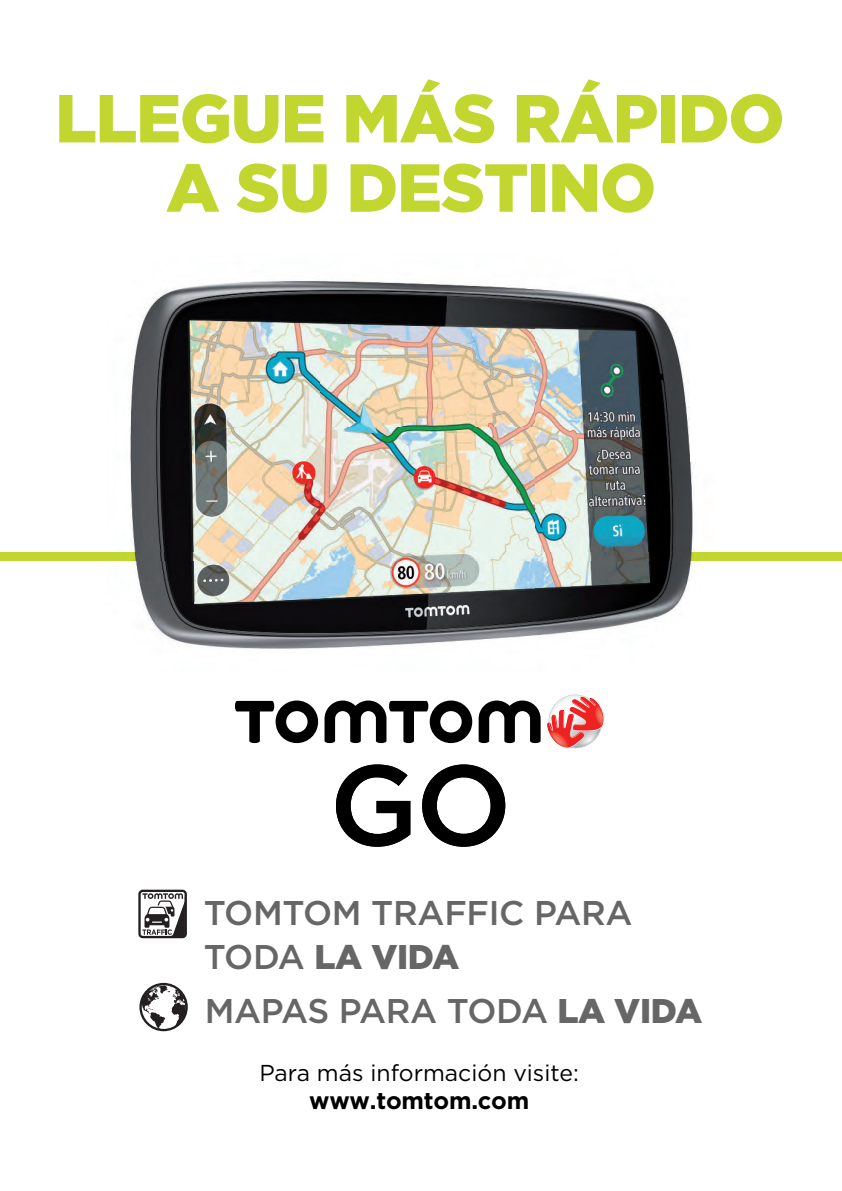
<style>
.page{position:relative;width:842px;height:1191px;background:#fff}
.page>*{position:absolute;margin:0;border:0;box-sizing:border-box;transform-origin:0 0}
.t1{font:67.7px/69.3px "Gotham Black+T42+DWKDYK";letter-spacing:-.02em;color:#c1d72f;text-align:center}
.t2{font:34.2px "Gotham Medium+BAOGSJ";letter-spacing:-.01em;color:#666}
.t3{font:34.2px "Gotham Black+T42+DWKDYK";letter-spacing:-.01em;color:#666}
.t4{font:23.7px "Gotham Bold+UZWRAZ";letter-spacing:-.01em;color:#000}
.t5{font:23px "Gotham Book+AELFIM";color:#000}
.s1{font-family:"Gotham Medium+BAOGSJ"}
.s2{font-family:"Gotham Black+T42+DWKDYK"}
</style>
<div class="page">
<svg style="left:138px;top:889px;width:49px;height:49px"></svg>
<svg style="left:139px;top:983px;width:49px;height:48px"></svg>
<div style="left:0;top:552px;width:842px;height:8px;background:#c1d72f"></div>
<img style="left:106px;top:280px;width:609px;height:369px">
<img style="left:106px;top:552px;width:609px;height:8px">
<svg style="left:547px;top:694px;width:57px;height:55px"></svg>
<svg style="left:235px;top:700px;width:83px;height:43px"></svg>
<svg style="left:479px;top:700px;width:62px;height:43px"></svg>
<svg style="left:324px;top:700px;width:148px;height:43px"></svg>
<svg style="left:336px;top:764px;width:74px;height:82px"></svg>
<svg style="left:422px;top:764px;width:83px;height:82px"></svg>
<h1 class="t1" style="left:55px;top:82px;width:731px">LLEGUE MÁS RÁPIDO<br>A SU DESTINO</h1>
<p class="t2" style="left:204px;top:893px;width:430px">TOMTOM TRAFFIC PARA</p>
<p class="t3" style="left:204px;top:937px;width:257px"><span class="s1">TODA</span> LA VIDA</p>
<p class="t2" style="left:205px;top:990px;width:499px">MAPAS PARA TODA <span class="s2">LA VIDA</span></p>
<p class="t5" style="left:259px;top:1064px;width:321px">Para más información visite:</p>
<p class="t4" style="left:309px;top:1087px;width:222px">www.tomtom.com</p>
</div>
